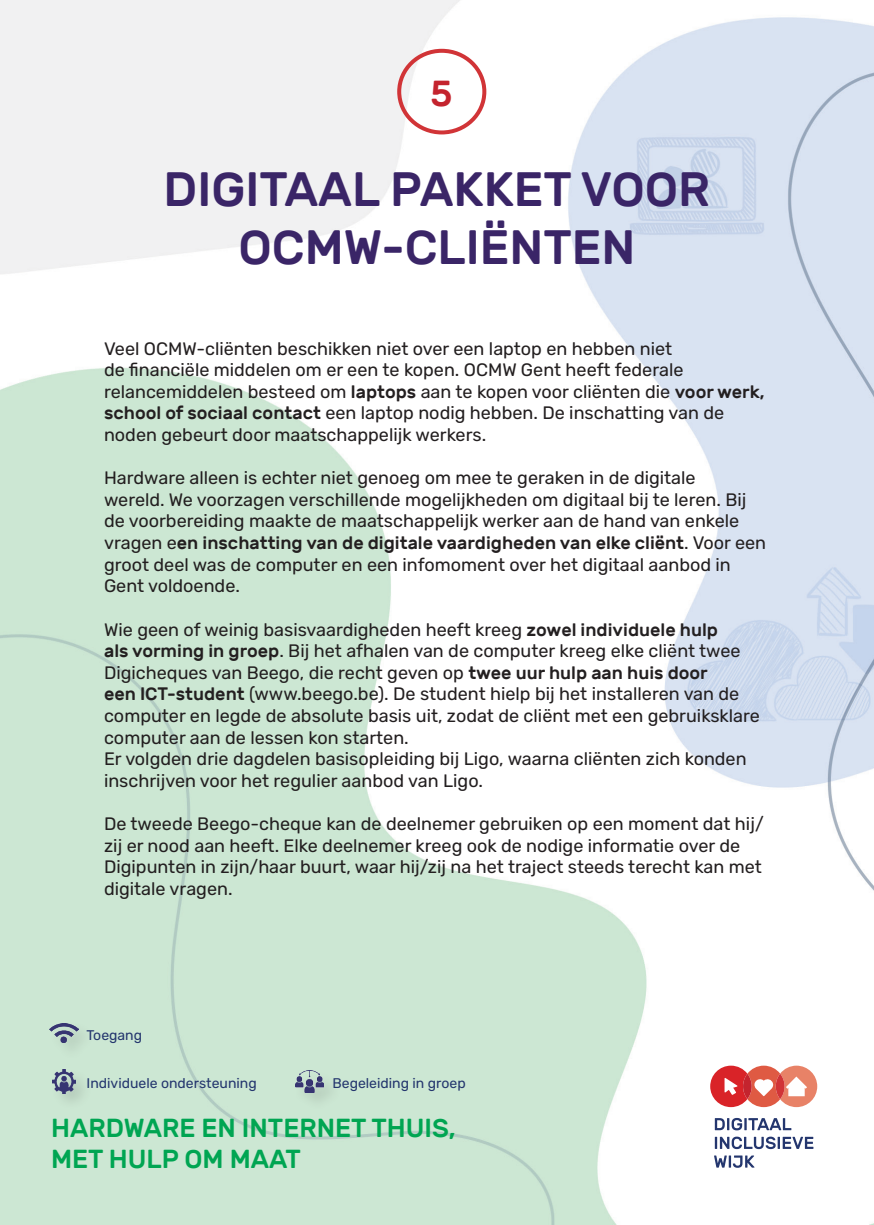
<style>
.page{position:relative;width:874px;height:1225px;background:#fff}
.page>*{position:absolute;margin:0;border:0;box-sizing:border-box;transform-origin:0 0}
.t1{font:500 48px/57.6px "Rubik";color:#3a2567;text-align:center}
.t2{font:500 36px "Rubik";color:#c4242e}
.t3{font:500 26px/31.2px "Rubik";color:#00a552}
.t4{font:18px/21.6px "Rubik";color:#231f20}
.t5{font:14px "Rubik";color:#24366e}
.s1{font-weight:500}
</style>
<div class="page">
<img style="left:0;top:0;width:873px;height:1225px">
<svg style="left:709px;top:1065px;width:107px;height:42px"></svg>
<svg style="left:775px;top:1073px;width:9px;height:26px"></svg>
<svg style="left:714px;top:1118px;width:77px;height:12px"></svg>
<svg style="left:714px;top:1136px;width:99px;height:13px"></svg>
<svg style="left:713px;top:1155px;width:41px;height:12px"></svg>
<div style="left:397px;top:49px;width:89px;height:85px;border:4px solid #d13437;border-radius:50%"></div>
<div style="left:50px;top:1067px;width:44px;height:44px;background:#231f20;opacity:.17"></div>
<img style="left:52px;top:1070px;width:23px;height:23px">
<div style="left:48px;top:1020px;width:48px;height:41px;background:#cbe6d2"></div>
<img style="left:50px;top:1023px;width:28px;height:20px">
<div style="left:293px;top:1069px;width:48px;height:42px;background:#231f20;opacity:.17"></div>
<img style="left:296px;top:1071px;width:27px;height:21px">
<h2 class="t2" style="left:430px;top:74px;width:23px">5</h2>
<h1 class="t1" style="left:163px;top:162px;width:548px">DIGITAAL PAKKET VOOR<br>OCMW-CLIËNTEN</h1>
<p class="t4" style="left:104px;top:338px;width:662px">Veel OCMW-cliënten beschikken niet over een laptop en hebben niet<br>de financiële middelen om er een te kopen. OCMW Gent heeft federale relancemiddelen besteed om <span class="s1">laptops</span> aan te kopen voor cliënten die <span class="s1">voor werk, school of sociaal contact</span> een laptop nodig hebben. De inschatting van de noden gebeurt door maatschappelijk werkers.</p>
<p class="t4" style="left:104px;top:468px;width:663px">Hardware alleen is echter niet genoeg om mee te geraken in de digitale<br>wereld. We voorzagen verschillende mogelijkheden om digitaal bij te leren. Bij de voorbereiding maakte de maatschappelijk werker aan de hand van enkele vragen e<span class="s1">en inschatting van de digitale vaardigheden van elke cliënt</span>. Voor een groot deel was de computer en een infomoment over het digitaal aanbod in Gent voldoende.</p>
<p class="t4" style="left:104px;top:619px;width:657px">Wie geen of weinig basisvaardigheden heeft kreeg <span class="s1">zowel individuele hulp<br>als vorming in groep</span>. Bij het afhalen van de computer kreeg elke cliënt twee Digicheques van Beego, die recht geven op <span class="s1">twee uur hulp aan huis door<br>een ICT-student</span> (www.beego.be). De student hielp bij het installeren van de computer en legde de absolute basis uit, zodat de cliënt met een gebruiksklare computer aan de lessen kon starten.<br>Er volgden drie dagdelen basisopleiding bij Ligo, waarna cliënten zich konden inschrijven voor het regulier aanbod van Ligo.</p>
<p class="t4" style="left:104px;top:813px;width:660px">De tweede Beego-cheque kan de deelnemer gebruiken op een moment dat hij/ zij er nood aan heeft. Elke deelnemer kreeg ook de nodige informatie over de Digipunten in zijn/haar buurt, waar hij/zij na het traject steeds terecht kan met digitale vragen.</p>
<p class="t5" style="left:86px;top:1027px;width:57px">Toegang</p>
<p class="t5" style="left:86px;top:1075px;width:172px">Individuele ondersteuning</p>
<p class="t5" style="left:332px;top:1075px;width:135px">Begeleiding in groep</p>
<h3 class="t3" style="left:51px;top:1112px;width:406px">HArdware en internet th uis, met h ulp om maat</h3>
</div>
